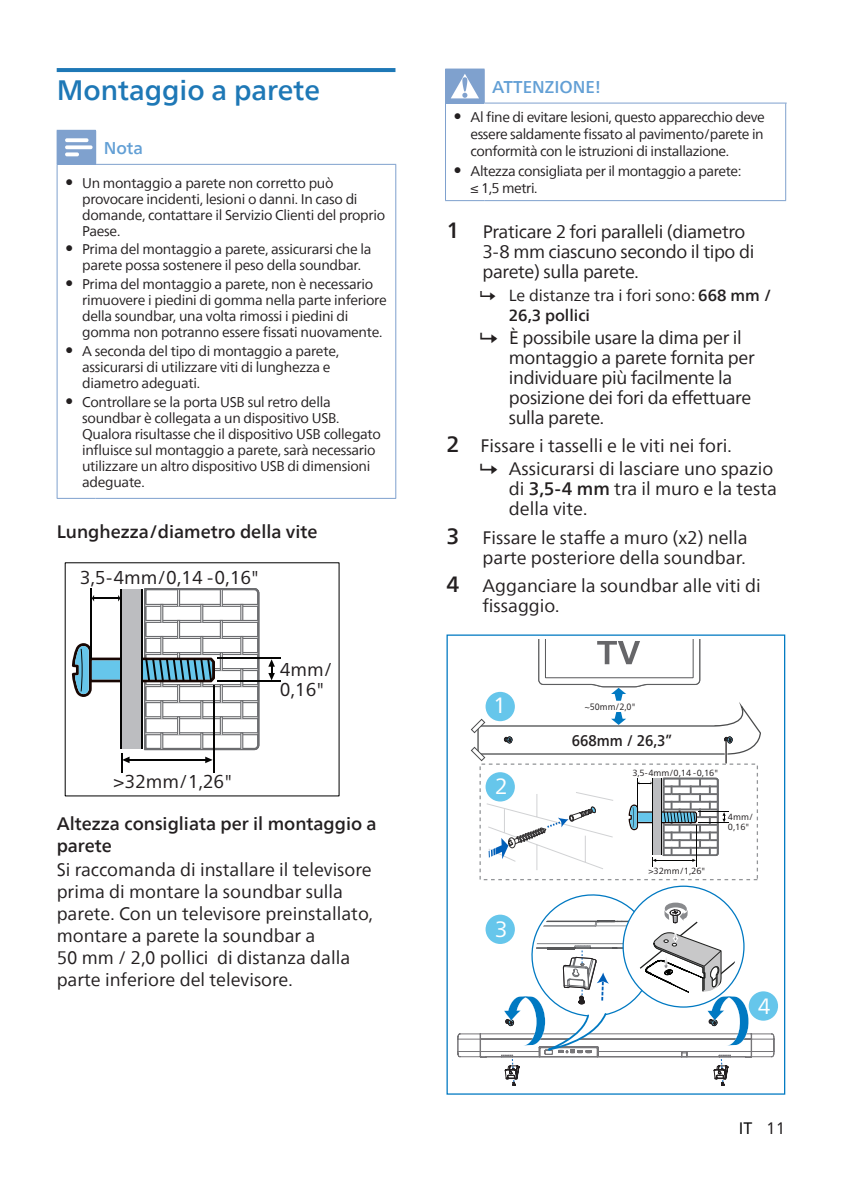
<style>
.page{position:relative;width:842px;height:1191px;background:#fff}
.page>*{position:absolute;margin:0;border:0;box-sizing:border-box;transform-origin:0 0}
.heading2{font:500 28px "Neue Frutiger World";color:#1e78b6}
.t1{font:22.2px "Neue Frutiger World";color:#fff}
.t2{font:18.6px/19.4px "Neue Frutiger World";color:#231f20}
.Body_Text__0{font:18px/22px "Neue Frutiger World";color:#231f20}
.Body_Text__0-2{font:18px/20px "Neue Frutiger World";letter-spacing:-.02em;color:#231f20}
.Body_Text__0-3{font:500 18px/22px "Neue Frutiger World";color:#231f20}
.notes-caption-paragr{font:500 17px "Neue Frutiger World";color:#629fd5}
.t3{font:16.4px "Neue Frutiger World";color:#000}
.t4{font:16px/20px "Neue Frutiger World";color:#231f20}
.t5{font:500 15.4px "Neue Frutiger World";color:#231f20;scale:.92 1}
.t6{font:14px/16px "Neue Frutiger World";letter-spacing:-.02em;color:#231f20}
.t7{font:9.2px "Neue Frutiger World";color:#231f20;scale:.95 1}
.t8{font:9px/9.2px "Neue Frutiger World";color:#231f20}
.s1{font-size:17px}
.s2{font-weight:500;font-size:22px}
.s3{font-weight:500}
.s4{color:#231f20}
</style>
<div class="page">
<hr style="left:57px;top:68px;width:338px;height:4px;background:#1e78b6">
<div style="left:57px;top:130px;width:39px;height:34px;background:#7fa1ce"></div>
<hr style="left:395px;top:165px;width:1px;height:333px;background:#7fa1ce">
<hr style="left:57px;top:164px;width:39px;height:1px;background:#7fa1ce">
<hr style="left:96px;top:164px;width:300px;height:1px;background:#7fa1ce">
<hr style="left:57px;top:165px;width:1px;height:333px;background:#7fa1ce">
<hr style="left:57px;top:498px;width:39px;height:1px;background:#7fa1ce">
<hr style="left:96px;top:498px;width:300px;height:1px;background:#7fa1ce">
<svg style="left:65px;top:138px;width:28px;height:18px"></svg>
<hr style="left:213px;top:685px;width:1px;height:88px;background:#050504">
<hr style="left:217px;top:657px;width:64px;height:2px;background:#050504">
<hr style="left:217px;top:680px;width:64px;height:2px;background:#050504">
<svg style="left:268px;top:659px;width:7px;height:21px"></svg>
<svg style="left:72px;top:588px;width:188px;height:184px"></svg>
<div style="left:445px;top:69px;width:39px;height:34px;background:#7fa1ce"></div>
<hr style="left:785px;top:103px;width:1px;height:97px;background:#7fa1ce">
<hr style="left:445px;top:103px;width:39px;height:1px;background:#7fa1ce">
<hr style="left:484px;top:69px;width:1px;height:34px;background:#7fa1ce">
<hr style="left:484px;top:103px;width:303px;height:1px;background:#7fa1ce">
<hr style="left:445px;top:103px;width:1px;height:97px;background:#7fa1ce">
<hr style="left:445px;top:200px;width:39px;height:1px;background:#7fa1ce">
<hr style="left:484px;top:200px;width:302px;height:1px;background:#7fa1ce">
<svg style="left:451px;top:74px;width:28px;height:24px"></svg>
<div style="left:446px;top:634px;width:339px;height:460px;border:1px solid #0079c2"></div>
<div style="left:749px;top:991px;width:29px;height:29px;background:#66c6eb;border-radius:50%"></div>
<svg style="left:470px;top:718px;width:16px;height:15px"></svg>
<svg style="left:470px;top:746px;width:16px;height:15px"></svg>
<div style="left:486px;top:692px;width:29px;height:29px;background:#66c6eb;border-radius:50%"></div>
<svg style="left:538px;top:639px;width:163px;height:61px"></svg>
<svg style="left:611px;top:712px;width:15px;height:13px"></svg>
<svg style="left:503px;top:736px;width:10px;height:8px"></svg>
<svg style="left:710px;top:702px;width:51px;height:53px"></svg>
<div style="left:479px;top:763px;width:279px;height:117px;background:#fff;border:1px dashed #939598"></div>
<hr style="left:725px;top:741px;width:2px;height:22px;background:#231f20">
<svg style="left:486px;top:791px;width:127px;height:79px"></svg>
<div style="left:486px;top:772px;width:29px;height:29px;background:#66c6eb;border-radius:50%"></div>
<hr style="left:698px;top:811px;width:30px;height:1px;background:#050504">
<hr style="left:698px;top:822px;width:30px;height:1px;background:#050504">
<svg style="left:628px;top:777px;width:98px;height:89px"></svg>
<svg style="left:457px;top:885px;width:318px;height:201px"></svg>
<p class="heading2" style="left:57px;top:67px;width:265px">Montaggio a parete</p>
<p class="notes-caption-paragr" style="left:104px;top:134px;width:41px">Nota</p>
<p class="t6" style="left:82px;top:175px;width:305px;text-indent:-17px"><span class="s1">•</span> Un montaggio a parete non corretto può provocare incidenti, lesioni o danni. In caso di domande, contattare il Servizio Clienti del proprio Paese.</p>
<p class="t6" style="left:65px;top:242px;width:308px;text-align:center"><span class="s1">•</span> Prima del montaggio a parete, assicurarsi che la parete possa sostenere il peso della soundbar.</p>
<p class="t6" style="left:82px;top:276px;width:306px;text-indent:-17px"><span class="s1">•</span> Prima del montaggio a parete, non è necessario rimuovere i piedini di gomma nella parte inferiore della soundbar, una volta rimossi i piedini di gomma non potranno essere fissati nuovamente.</p>
<p class="t6" style="left:82px;top:343px;width:258px;text-indent:-17px"><span class="s1">•</span> A seconda del tipo di montaggio a parete, assicurarsi di utilizzare viti di lunghezza e diametro adeguati.</p>
<p class="t6" style="left:82px;top:394px;width:300px;text-indent:-17px"><span class="s1">•</span> Controllare se la porta USB sul retro della soundbar è collegata a un dispositivo USB.<br>Qualora risultasse che il dispositivo USB collegato influisce sul montaggio a parete, sarà necessario utilizzare un altro dispositivo USB di dimensioni adeguate.</p>
<p class="Body_Text__0-3" style="left:57px;top:520px;width:262px">Lunghezza/diametro della vite</p>
<p class="t2" style="left:80px;top:568px;width:181px">3,5-4mm/0,14 -0,16"</p>
<p class="t2" style="left:280px;top:660px;width:54px">4mm/<br>0,16"</p>
<p class="t2" style="left:114px;top:772px;width:120px">&gt;32mm/1,26"</p>
<p class="Body_Text__0-3" style="left:57px;top:812px;width:321px">Altezza consigliata per il montaggio a parete</p>
<p class="Body_Text__0" style="left:57px;top:859px;width:318px">Si raccomanda di installare il televisore prima di montare la soundbar sulla parete. Con un televisore preinstallato, montare a parete la soundbar a<br>50 mm / 2,0 pollici di distanza dalla parte inferiore del televisore.</p>
<p class="notes-caption-paragr" style="left:492px;top:72px;width:110px">ATTENZIONE!</p>
<p class="t6" style="left:470px;top:109px;width:296px;line-height:17px;text-align:justify;text-indent:-17px"><span class="s1">•</span> Al fine di evitare lesioni, questo apparecchio deve essere saldamente fissato al pavimento/parete in conformità con le istruzioni di installazione.</p>
<p class="t6" style="left:470px;top:162px;width:273px;line-height:17px;text-indent:-17px"><span class="s1">•</span> Altezza consigliata per il montaggio a parete: ≤ 1,5 metri.</p>
<p class="Body_Text__0-2" style="left:482px;top:222px;width:273px;text-indent:-36px"><span class="s2">1</span> Praticare 2 fori paralleli (diametro<br>3-8 mm ciascuno secondo il tipo di parete) sulla parete.</p>
<p class="t4" style="left:509px;top:285px;width:264px">Le distanze tra i fori sono: <span class="s3">668 mm /<br>26,3 pollici</span></p>
<p class="Body_Text__0-2" style="left:509px;top:328px;width:247px">È possibile usare la dima per il montaggio a parete fornita per individuare più facilmente la posizione dei fori da effettuare sulla parete.</p>
<p class="Body_Text__0" style="left:446px;top:435px;width:287px"><span class="s2">2</span> Fissare i tasselli e le viti nei fori.</p>
<p class="Body_Text__0" style="left:509px;top:459px;width:270px;line-height:20px">Assicurarsi di lasciare uno spazio di <span class="s3">3,5-4 mm</span> tra il muro e la testa della vite.</p>
<p class="Body_Text__0" style="left:446px;top:527px;width:303px;line-height:20px;text-align:right"><span class="s2">3</span> Fissare le staffe a muro (x2) nella parte posteriore della soundbar.</p>
<p class="Body_Text__0" style="left:482px;top:576px;width:280px;line-height:20px;text-indent:-36px"><span class="s2">4</span> Agganciare la soundbar alle viti di fissaggio.</p>
<p class="t1" style="left:493px;top:688px;width:14px">1</p>
<p class="t7" style="left:585px;top:699px;width:55px">~50mm/2,0"</p>
<p class="t5" style="left:572px;top:727px;width:110px">668mm / 26,3”</p>
<p class="t1" style="left:495px;top:769px;width:14px">2</p>
<p class="t8" style="left:632px;top:768px;width:87px">3,5-4mm/0,14 -0,16"</p>
<p class="t8" style="left:728px;top:812px;width:27px">4mm/<br>0,16"</p>
<p class="t8" style="left:648px;top:866px;width:58px">&gt;32mm/1,26"</p>
<p class="t1" style="left:495px;top:911px;width:14px">3</p>
<p class="t1" style="left:758px;top:988px;width:14px">4</p>
<p class="t3" style="left:739px;top:1115px;width:48px">IT <span class="s4">11</span></p>
</div>
